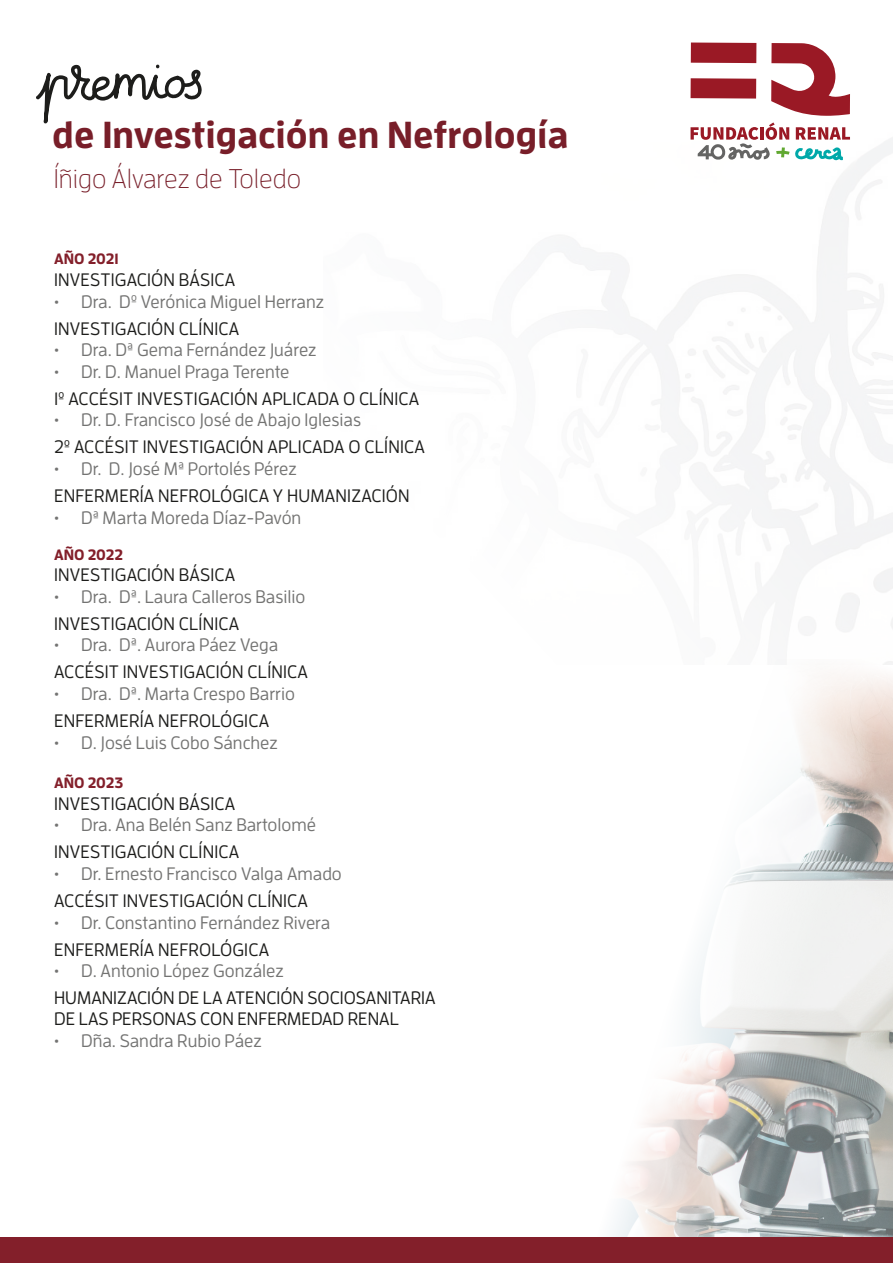
<style>
.page{position:relative;width:893px;height:1263px;background:#fff}
.page>*{position:absolute;margin:0;border:0;box-sizing:border-box;transform-origin:0 0}
.t1{font:700 37.5px "Enzo OT";color:#781e29}
.t2{font:300 27px "Enzo OT";color:#781e29}
.t3{font:500 18px/21px "Enzo OT";letter-spacing:.01em;color:#1d1d1b}
.t4{font:500 18px "Enzo OT";color:#737372}
.t5{font:700 15px "Enzo OT";color:#831f2a}
</style>
<div class="page">
<img style="left:613px;top:660px;width:280px;height:577px">
<svg style="left:36px;top:64px;width:166px;height:60px"></svg>
<div style="left:0;top:1237px;width:893px;height:26px;background:#831f2a"></div>
<svg style="left:691px;top:43px;width:159px;height:73px"></svg>
<svg style="left:691px;top:122px;width:159px;height:39px"></svg>
<p class="t1" style="left:52px;top:111px;width:518px">de Investigación en Nefrología</p>
<p class="t2" style="left:54px;top:163px;width:249px">Íñigo Álvarez de Toledo</p>
<p class="t5" style="left:54px;top:250px;width:66px">AÑO 2021</p>
<p class="t3" style="left:54px;top:269px;width:183px">INVESTIGACIÓN BÁSICA</p>
<p class="t4" style="left:54px;top:291px;width:272px">• Dra. Dº Verónica Miguel Herranz</p>
<p class="t3" style="left:54px;top:317px;width:187px">INVESTIGACIÓN CLÍNICA</p>
<p class="t4" style="left:54px;top:339px;width:264px">• Dra. Dª Gema Fernández Juárez</p>
<p class="t4" style="left:54px;top:361px;width:237px">• Dr. D. Manuel Praga Terente</p>
<p class="t3" style="left:54px;top:388px;width:367px">1º ACCÉSIT INVESTIGACIÓN APLICADA O CLÍNICA</p>
<p class="t4" style="left:54px;top:410px;width:308px">• Dr. D. Francisco José de Abajo Iglesias</p>
<p class="t3" style="left:54px;top:436px;width:372px">2º ACCÉSIT INVESTIGACIÓN APLICADA O CLÍNICA</p>
<p class="t4" style="left:54px;top:458px;width:244px">• Dr. D. José Mª Portolés Pérez</p>
<p class="t3" style="left:54px;top:485px;width:357px">ENFERMERÍA NEFROLÓGICA Y HUMANIZACIÓN</p>
<p class="t4" style="left:54px;top:507px;width:249px">• Dª Marta Moreda Díaz-Pavón</p>
<p class="t5" style="left:54px;top:545px;width:71px">AÑO 2022</p>
<p class="t3" style="left:54px;top:564px;width:183px">INVESTIGACIÓN BÁSICA</p>
<p class="t4" style="left:54px;top:586px;width:253px">• Dra. Dª. Laura Calleros Basilio</p>
<p class="t3" style="left:54px;top:613px;width:187px">INVESTIGACIÓN CLÍNICA</p>
<p class="t4" style="left:54px;top:635px;width:226px">• Dra. Dª. Aurora Páez Vega</p>
<p class="t3" style="left:54px;top:661px;width:255px">ACCÉSIT INVESTIGACIÓN CLÍNICA</p>
<p class="t4" style="left:54px;top:683px;width:242px">• Dra. Dª. Marta Crespo Barrio</p>
<p class="t3" style="left:54px;top:710px;width:217px">ENFERMERÍA NEFROLÓGICA</p>
<p class="t4" style="left:54px;top:732px;width:225px">• D. José Luis Cobo Sánchez</p>
<p class="t5" style="left:54px;top:773px;width:71px">AÑO 2023</p>
<p class="t3" style="left:54px;top:793px;width:183px">INVESTIGACIÓN BÁSICA</p>
<p class="t4" style="left:54px;top:815px;width:264px">• Dra. Ana Belén Sanz Bartolomé</p>
<p class="t3" style="left:54px;top:841px;width:187px">INVESTIGACIÓN CLÍNICA</p>
<p class="t4" style="left:54px;top:863px;width:289px">• Dr. Ernesto Francisco Valga Amado</p>
<p class="t3" style="left:54px;top:890px;width:255px">ACCÉSIT INVESTIGACIÓN CLÍNICA</p>
<p class="t4" style="left:54px;top:912px;width:278px">• Dr. Constantino Fernández Rivera</p>
<p class="t3" style="left:54px;top:938px;width:217px">ENFERMERÍA NEFROLÓGICA</p>
<p class="t4" style="left:54px;top:960px;width:231px">• D. Antonio López González</p>
<p class="t3" style="left:54px;top:987px;width:383px">HUMANIZACIÓN DE LA ATENCIÓN SOCIOSANITARIA<br>DE LAS PERSONAS CON ENFERMEDAD RENAL</p>
<p class="t4" style="left:54px;top:1030px;width:209px">• Dña. Sandra Rubio Páez</p>
</div>
